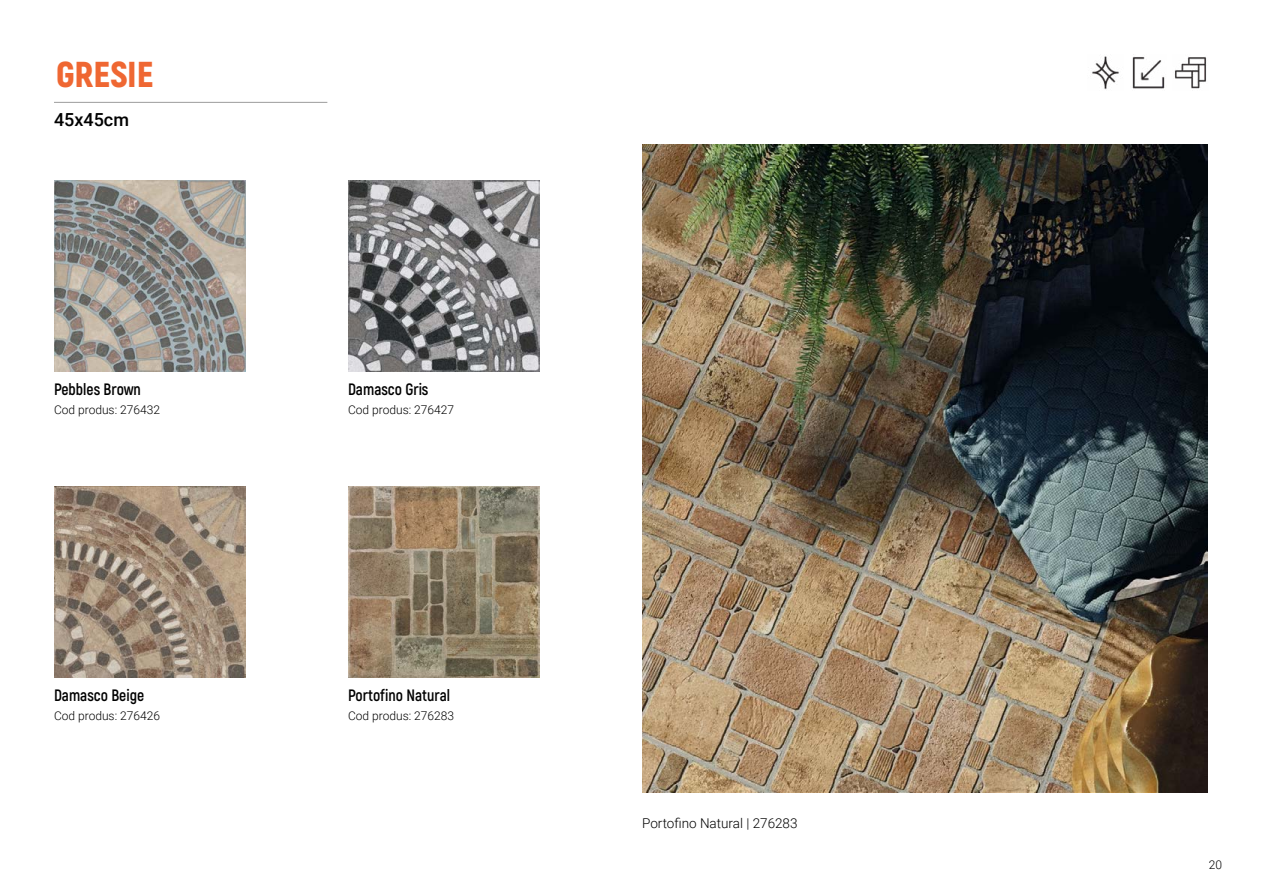
<style>
.page{position:relative;width:1263px;height:893px;background:#fff}
.page>*{position:absolute;margin:0;border:0;box-sizing:border-box;transform-origin:0 0}
.t1{font:900 36px "Akrobat";color:#ef6732}
.t2{font:500 18px "Roboto";color:#000}
.t3{font:700 16.5px "Akrobat";color:#000;scale:.95 1}
.t4{font:300 13.5px "Roboto";color:#000}
.t5{font:300 12px "Roboto";color:#000}
</style>
<div class="page">
<img style="left:54px;top:486px;width:191px;height:191px">
<img style="left:54px;top:180px;width:191px;height:191px">
<img style="left:348px;top:180px;width:191px;height:191px">
<img style="left:348px;top:486px;width:191px;height:191px">
<hr style="left:54px;top:102px;width:273px;height:1px;background:#9c9c9c">
<img style="left:1092px;top:56px;width:27px;height:34px">
<img style="left:1132px;top:54px;width:33px;height:35px">
<img style="left:1174px;top:57px;width:33px;height:32px">
<img style="left:642px;top:144px;width:566px;height:648px">
<h1 class="t1" style="left:56px;top:51px;width:99px">GRESIE</h1>
<h2 class="t2" style="left:54px;top:107px;width:77px">45x45cm</h2>
<h3 class="t3" style="left:54px;top:379px;width:93px">Pebbles Brown</h3>
<h3 class="t3" style="left:348px;top:379px;width:86px">Damasco Gris</h3>
<p class="t5" style="left:54px;top:401px;width:108px">Cod produs: 276432</p>
<p class="t5" style="left:348px;top:401px;width:108px">Cod produs: 276427</p>
<h3 class="t3" style="left:54px;top:685px;width:96px">Damasco Beige</h3>
<h3 class="t3" style="left:348px;top:685px;width:109px">Portofino Natural</h3>
<p class="t5" style="left:54px;top:707px;width:108px">Cod produs: 276426</p>
<p class="t5" style="left:348px;top:707px;width:108px">Cod produs: 276283</p>
<p class="t4" style="left:642px;top:814px;width:157px">Portofino Natural | 276283</p>
<p class="t5" style="left:1209px;top:856px;width:15px">20</p>
</div>
